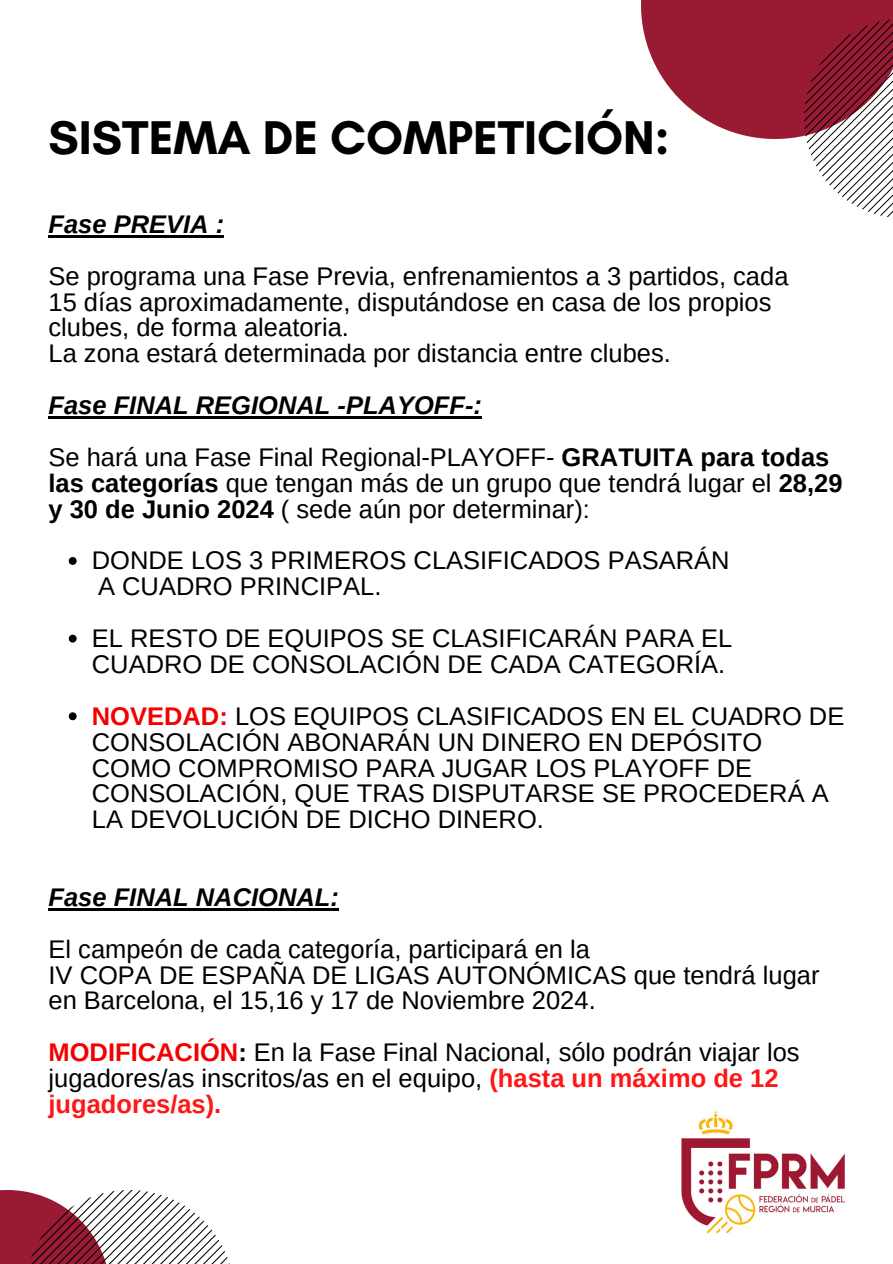
<style>
.page{position:relative;width:893px;height:1264px;background:#fff}
.page>*{position:absolute;margin:0;border:0;box-sizing:border-box;transform-origin:0 0}
.t1{font:700 48.15px "Glacial Indifference";color:#000}
.t2{font:25.5px/25.8px "Arimo";color:#000}
.t3{font:italic 700 25.5px "Arimo";color:#000}
.s1{font-weight:700;font-style:italic}
.s2{font-weight:700}
.s3{font-weight:700;color:#f40000}
.s4{font-weight:700;color:#ff1616}
</style>
<div class="page">
<svg style="left:641px;top:0;width:251px;height:139px;fill:#991b33"></svg>
<hr style="left:48px;top:235px;width:176px;height:2px;background:#000">
<hr style="left:48px;top:416px;width:434px;height:2px;background:#000">
<svg style="left:69px;top:557px;width:8px;height:8px"></svg>
<svg style="left:69px;top:634px;width:8px;height:8px"></svg>
<svg style="left:69px;top:712px;width:8px;height:8px"></svg>
<hr style="left:48px;top:908px;width:291px;height:2px;background:#000">
<svg style="left:804px;top:19px;width:88px;height:198px"></svg>
<div style="left:0;top:1189px;width:110px;height:74px;background:#991b33"></div>
<svg style="left:24px;top:1189px;width:206px;height:75px"></svg>
<img style="left:681px;top:1111px;width:164px;height:123px">
<h1 class="t1" style="left:48px;top:108px;width:622px">SISTEMA DE COMPETICIÓN:</h1>
<p class="t3" style="left:48px;top:210px;width:177px">Fase PREVIA :</p>
<p class="t2" style="left:48px;top:263px;width:741px">Se programa una Fase Previa, enfrenamientos a 3 partidos, cada 15 días aproximadamente, disputándose en casa de los propios clubes, de forma aleatoria.<br>La zona estará determinada por distancia entre clubes.</p>
<p class="t2" style="left:48px;top:379px;width:782px;line-height:51.8px"><span class="s1">Fase FINAL REGIONAL -PLAYOFF-:<br></span>Se hará una Fase Final Regional-PLAYOFF- <span class="s2">GRATUITA para todas</span></p>
<p class="t2" style="left:48px;top:470px;width:795px"><span class="s2">las categorías</span> que tengan más de un grupo que tendrá lugar el <span class="s2">28,29 y 30 de Junio 2024</span> ( sede aún por determinar):</p>
<p class="t2" style="left:92px;top:547px;width:639px">DONDE LOS 3 PRIMEROS CLASIFICADOS PASARÁN<br>A CUADRO PRINCIPAL.</p>
<p class="t2" style="left:92px;top:625px;width:642px">EL RESTO DE EQUIPOS SE CLASIFICARÁN PARA EL<br>CUADRO DE CONSOLACIÓN DE CADA CATEGORÍA.</p>
<p class="t2" style="left:92px;top:703px;width:754px"><span class="s3">NOVEDAD:</span> LOS EQUIPOS CLASIFICADOS EN EL CUADRO DE CONSOLACIÓN ABONARÁN UN DINERO EN DEPÓSITO COMO COMPROMISO PARA JUGAR LOS PLAYOFF DE CONSOLACIÓN, QUE TRAS DISPUTARSE SE PROCEDERÁ A LA DEVOLUCIÓN DE DICHO DINERO.</p>
<p class="t3" style="left:48px;top:882px;width:292px">Fase FINAL NACIONAL:</p>
<p class="t2" style="left:48px;top:935px;width:772px">El campeón de cada categoría, participará en la<br>IV COPA DE ESPAÑA DE LIGAS AUTONÓMICAS que tendrá lugar en Barcelona, el 15,16 y 17 de Noviembre 2024.</p>
<p class="t2" style="left:48px;top:1039px;width:752px"><span class="s3">MODIFICACIÓN</span><span class="s2">:</span> En la Fase Final Nacional, sólo podrán viajar los jugadores/as inscritos/as en el equipo, <span class="s4">(hasta un máximo de 12 jugadores/as).</span></p>
</div>
